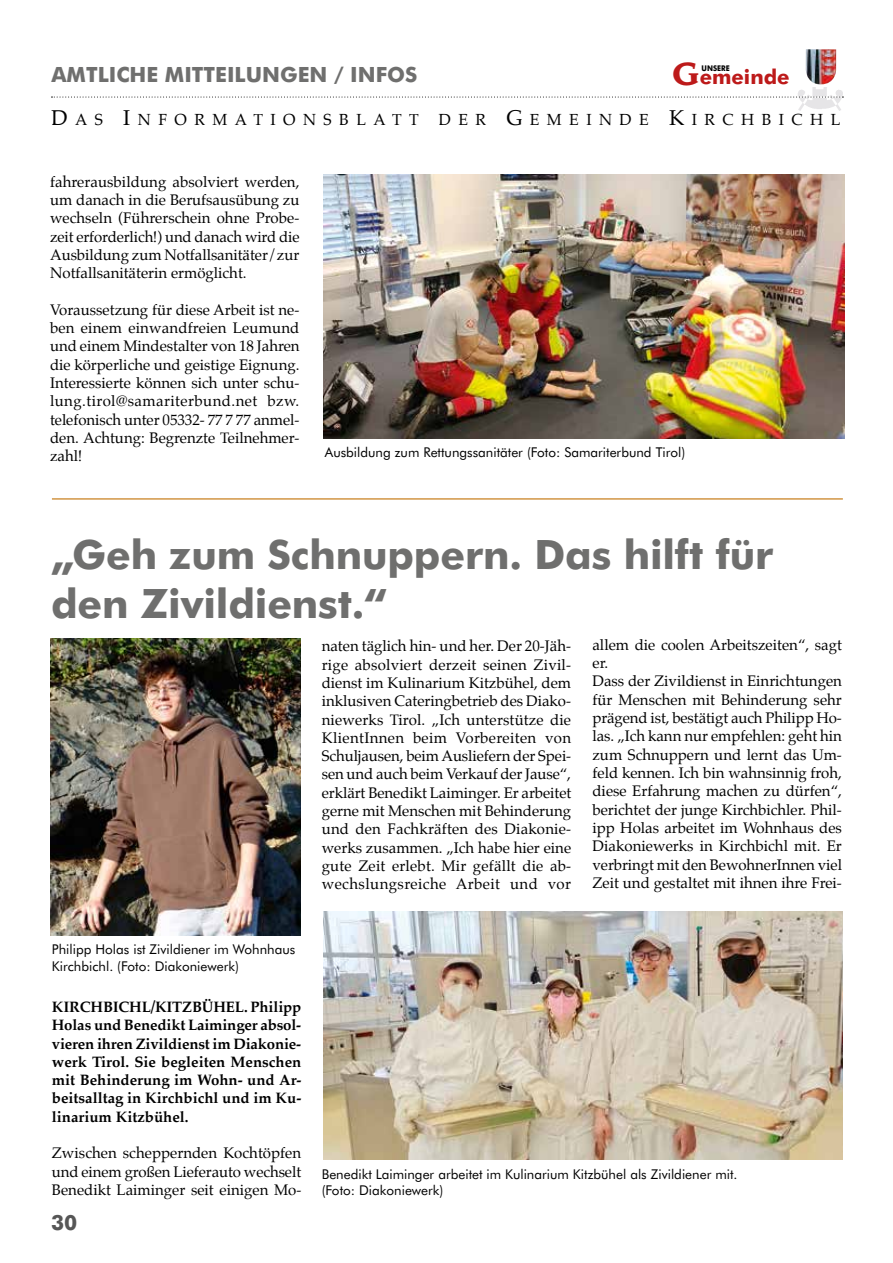
<style>
.page{position:relative;width:893px;height:1263px;background:#fff}
.page>*{position:absolute;margin:0;border:0;box-sizing:border-box;transform-origin:0 0}
.t1{font:700 40.5px/48.6px "Futura BT";letter-spacing:-.005em;color:#6f6f6e}
.t2{font:700 21px "Futura BT";color:#6f6f6e}
.t3{font:700 21px "Futura BT";color:#565656}
.t4{font:700 20.4px "Futura BT";color:#bd1a1a}
.t5{font:15.75px "Palatino";letter-spacing:.475em;color:#000}
.t6{font:15px/18.3px "Palatino";color:#000;text-align:justify}
.t7{font:700 15px/18.3px "Palatino";color:#000;text-align:justify}
.t8{font:13.5px/16.2px "Futura BT";color:#000}
.t9{font:700 7.8px "Futura BT";color:#000;scale:.9 1}
.s1{font-family:"Leawood";font-size:31.5px}
.s2{font-size:21px}
</style>
<div class="page">
<img style="left:798px;top:88px;width:44px;height:23px">
<svg style="left:51px;top:97px;width:792px;height:1px"></svg>
<svg style="left:805px;top:51px;width:1px;height:20px"></svg>
<img style="left:806px;top:49px;width:30px;height:36px">
<img style="left:50px;top:639px;width:250px;height:296px">
<img style="left:323px;top:911px;width:519px;height:249px">
<hr style="left:52px;top:498px;width:791px;height:2px;background:#d29544">
<img style="left:323px;top:174px;width:521px;height:264px">
<h2 class="t2" style="left:51px;top:62px;width:367px">AMTLICHE MITTEILUNGEN / INFOS</h2>
<h3 class="t4" style="left:672px;top:64px;width:119px"><span class="s1">G</span>emeinde</h3>
<p class="t5" style="left:51px;top:109px;width:369px"><span class="s2">D</span>AS <span class="s2">I</span>NFORMATIONSBLATT</p>
<p class="t5" style="left:439px;top:109px;width:403px">DER <span class="s2">G</span>EMEINDE <span class="s2">K</span>IRCHBICHL</p>
<p class="t9" style="left:702px;top:63px;width:33px">UNSERE</p>
<p class="t6" style="left:50px;top:174px;width:251px">fahrerausbildung absolviert werden, um danach in die Berufsausübung zu wechseln (Führerschein ohne Probe&shy;zeit erforderlich!) und danach wird die Ausbildung zum Notfallsanitäter/zur Notfallsanitäterin ermöglicht.</p>
<p class="t6" style="left:50px;top:302px;width:251px">Voraussetzung für diese Arbeit ist ne&shy;ben einem einwandfreien Leumund und einem Mindestalter von 18 Jahren die körperliche und geistige Eignung.<br>Interessierte können sich unter schu&shy;lung.tirol@samariterbund.net bzw. telefonisch unter 05332- 77 7 77 anmel&shy;den. Achtung: Begrenzte Teilnehmer&shy;zahl!</p>
<p class="t8" style="left:325px;top:444px;width:362px">Ausbildung zum Rettungssanitäter (Foto: Samariterbund Tirol)</p>
<h1 class="t1" style="left:51px;top:530px;width:724px">„Geh zum Schnuppern. Das hilft für den Zivildienst.“</h1>
<p class="t8" style="left:52px;top:941px;width:245px">Philipp Holas ist Zivildiener im Wohnhaus<br>Kirchbichl. (Foto: Diakoniewerk)</p>
<p class="t7" style="left:52px;top:999px;width:251px">KIRCHBICHL/KITZBÜHEL. Philipp Holas und Benedikt Laiminger absol&shy;vieren ihren Zivildienst im Diakonie&shy;werk Tirol. Sie begleiten Menschen mit Behinderung im Wohn- und Ar&shy;beitsalltag in Kirchbichl und im Ku&shy;linarium Kitzbühel.</p>
<p class="t6" style="left:52px;top:1145px;width:251px">Zwischen scheppernden Kochtöpfen und einem großen Lieferauto wechselt Benedikt Laiminger seit einigen Mo-</p>
<h2 class="t3" style="left:51px;top:1210px;width:28px">30</h2>
<p class="t6" style="left:322px;top:638px;width:251px">naten täglich hin- und her. Der 20-Jäh&shy;rige absolviert derzeit seinen Zivil&shy;dienst im Kulinarium Kitzbühel, dem inklusiven Cateringbetrieb des Diako&shy;niewerks Tirol. „Ich unterstütze die KlientInnen beim Vorbereiten von Schuljausen, beim Ausliefern der Spei&shy;sen und auch beim Verkauf der Jause“, erklärt Benedikt Laiminger. Er arbeitet gerne mit Menschen mit Behinderung und den Fachkräften des Diakonie&shy;werks zusammen. „Ich habe hier eine gute Zeit erlebt. Mir gefällt die ab&shy;wechslungsreiche Arbeit und vor</p>
<p class="t6" style="left:592px;top:637px;width:251px;text-align:left">allem die coolen Arbeitszeiten“, sagt er.<br>Dass der Zivildienst in Einrichtungen für Menschen mit Behinderung sehr prägend ist, bestätigt auch Philipp Ho&shy;las. „Ich kann nur empfehlen: geht hin zum Schnuppern und lernt das Um&shy;feld kennen. Ich bin wahnsinnig froh, diese Erfahrung machen zu dürfen“, berichtet der junge Kirchbichler. Phil&shy;ipp Holas arbeitet im Wohnhaus des Diakoniewerks in Kirchbichl mit. Er verbringt mit den BewohnerInnen viel Zeit und gestaltet mit ihnen ihre Frei-</p>
<p class="t8" style="left:322px;top:1166px;width:417px">Benedikt Laiminger arbeitet im Kulinarium Kitzbühel als Zivildiener mit. (Foto: Diakoniewerk)</p>
</div>
